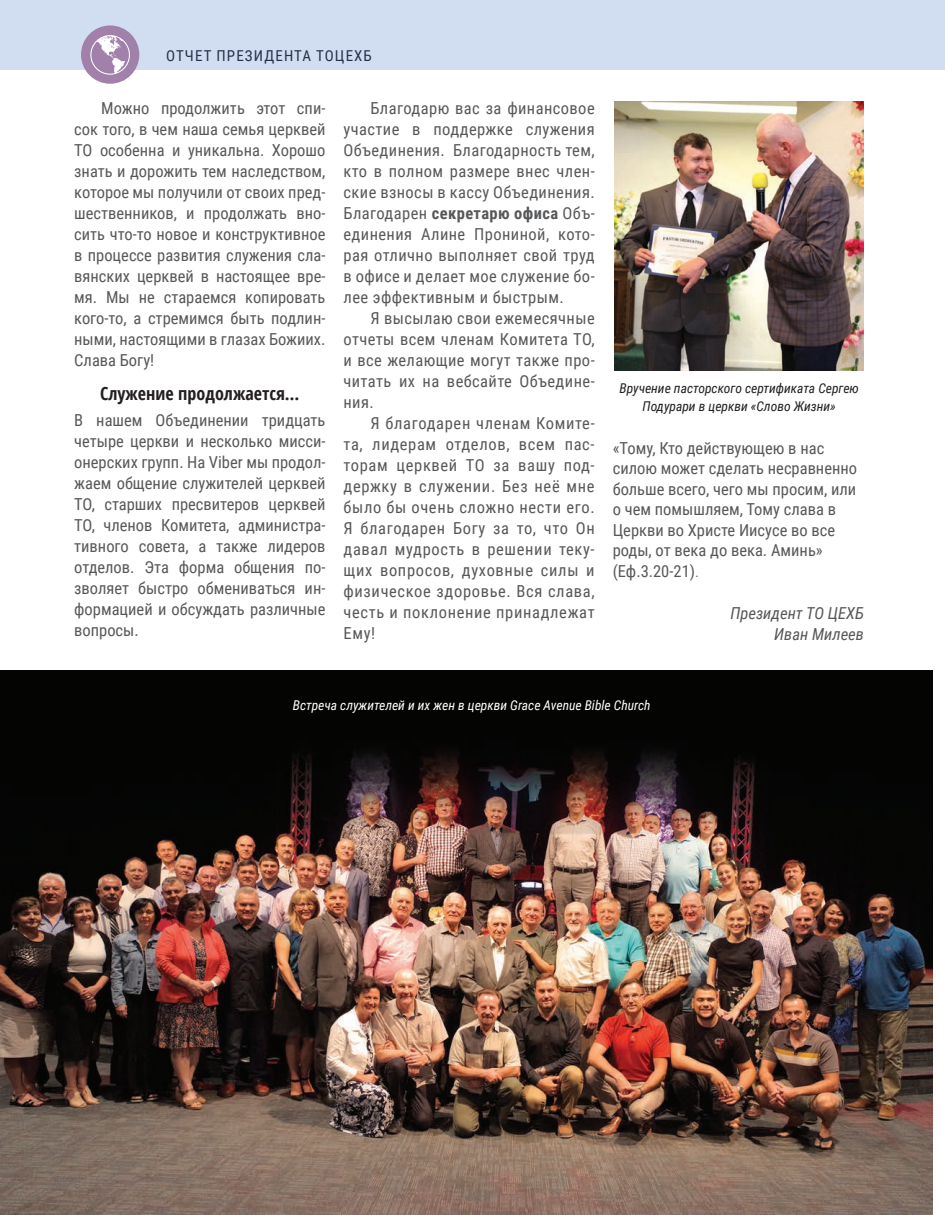
<style>
.page{position:relative;width:945px;height:1215px;background:#fff}
.page>*{position:absolute;margin:0;border:0;box-sizing:border-box;transform-origin:0 0}
.SUBNAV{font:700 18px "Open Sans Condensed";color:#231f20}
.TEXT_no-keep{font:16.5px/21px "Roboto Condensed";letter-spacing:.025em;color:#57585a;text-align:justify}
.TEXT{font:16.5px/21px "Roboto Condensed";color:#57585a;text-align:justify}
.TEXT_no_keep_first{font:16.5px/21px "Roboto Condensed";color:#57585a;text-align:justify}
.BIBLE_TEXT_LIGHT{font:16.5px/20.5px "Roboto Condensed";color:#57585a}
.TEXT-2{font:italic 16.5px/21px "Roboto Condensed";color:#57585a;text-align:right}
.Contact_Head{font:15px "Roboto Condensed";letter-spacing:.075em;color:#272f4b}
.bible{font:italic 13.5px/18px "Roboto Condensed";color:#231f20;text-align:center}
.bible-2{font:italic 13.5px "Roboto Condensed";color:#fff}
.s1{font-weight:700}
.s2{font-weight:300}
</style>
<div class="page">
<div style="left:0;top:0;width:945px;height:70px;background:#d1def1"></div>
<div style="left:81px;top:25px;width:58px;height:59px;background:#a180aa;border-radius:50%"></div>
<svg style="left:90px;top:35px;width:40px;height:40px"></svg>
<img style="left:0;top:671px;width:933px;height:544px">
<img style="left:614px;top:101px;width:250px;height:270px">
<p class="Contact_Head" style="left:166px;top:45px;width:207px">ОТЧЕТ ПРЕЗИДЕНТА ТОЦЕХБ</p>
<p class="TEXT" style="left:74px;top:97px;width:253px;text-indent:27px">Можно продолжить этот спи&shy;сок того, в чем наша семья церквей ТО особенна и уникальна. Хорошо знать и дорожить тем наследством, которое мы получили от своих пред&shy;шественников, и продолжать вно&shy;сить что-то новое и конструктивное в процессе развития служения сла&shy;вянских церквей в настоящее вре&shy;мя. Мы не стараемся копировать кого-то, а стремимся быть подлин&shy;ными, настоящими в глазах Божиих.<br>Слава Богу!</p>
<p class="SUBNAV" style="left:100px;top:381px;width:201px">Служение продолжается…</p>
<p class="TEXT_no_keep_first" style="left:74px;top:409px;width:253px">В нашем Объединении тридцать четыре церкви и несколько мисси&shy;онерских групп. На Viber мы продол&shy;жаем общение служителей церквей ТО, старших пресвитеров церквей ТО, членов Комитета, администра&shy;тивного совета, а также лидеров отделов. Эта форма общения по&shy;зволяет быстро обмениваться ин&shy;формацией и обсуждать различные вопросы.</p>
<p class="TEXT_no-keep" style="left:344px;top:97px;width:253px;text-indent:27px">Благодарю вас за финансовое участие в поддержке служения Объединения. Благодарность тем, кто в полном размере внес член&shy;ские взносы в кассу Объединения.<br>Благодарен <span class="s1">секретарю офиса</span> Объ&shy;единения Алине Прониной, кото&shy;рая отлично выполняет свой труд в офисе и делает мое служение бо&shy;лее эффективным и быстрым.</p>
<p class="TEXT" style="left:344px;top:307px;width:253px;text-indent:27px">Я высылаю свои ежемесячные отчеты всем членам Комитета ТО, и все желающие могут также про&shy;читать их на вебсайте Объедине&shy;ния.</p>
<p class="TEXT_no-keep" style="left:344px;top:412px;width:253px;text-indent:27px">Я благодарен членам Комите&shy;та, лидерам отделов, всем пас&shy;торам церквей ТО за вашу под&shy;держку в служении. Без неё мне было бы очень сложно нести его.<br>Я благодарен Богу за то, что Он давал мудрость в решении теку&shy;щих вопросов, духовные силы и физическое здоровье. Вся слава, честь и поклонение принадлежат Ему!</p>
<p class="bible" style="left:619px;top:379px;width:241px">Вручение пасторского сертификата Сергею<br>Подурари в церкви «Слово Жизни»</p>
<p class="BIBLE_TEXT_LIGHT" style="left:613px;top:437px;width:246px">«Тому, Кто действующею в нас силою может сделать несравненно больше всего, чего мы просим, или о чем помышляем, Тому слава в<br>Церкви во Христе Иисусе во все роды, от века до века. Аминь» (Еф.3.20-21)<span class="s2">.</span></p>
<p class="TEXT-2" style="left:730px;top:602px;width:135px">Президент ТО ЦЕХБ<br>Иван Милеев</p>
<p class="bible-2" style="left:293px;top:696px;width:359px">Встреча служителей и их жен в церкви Grace Avenue Bible Church</p>
</div>
